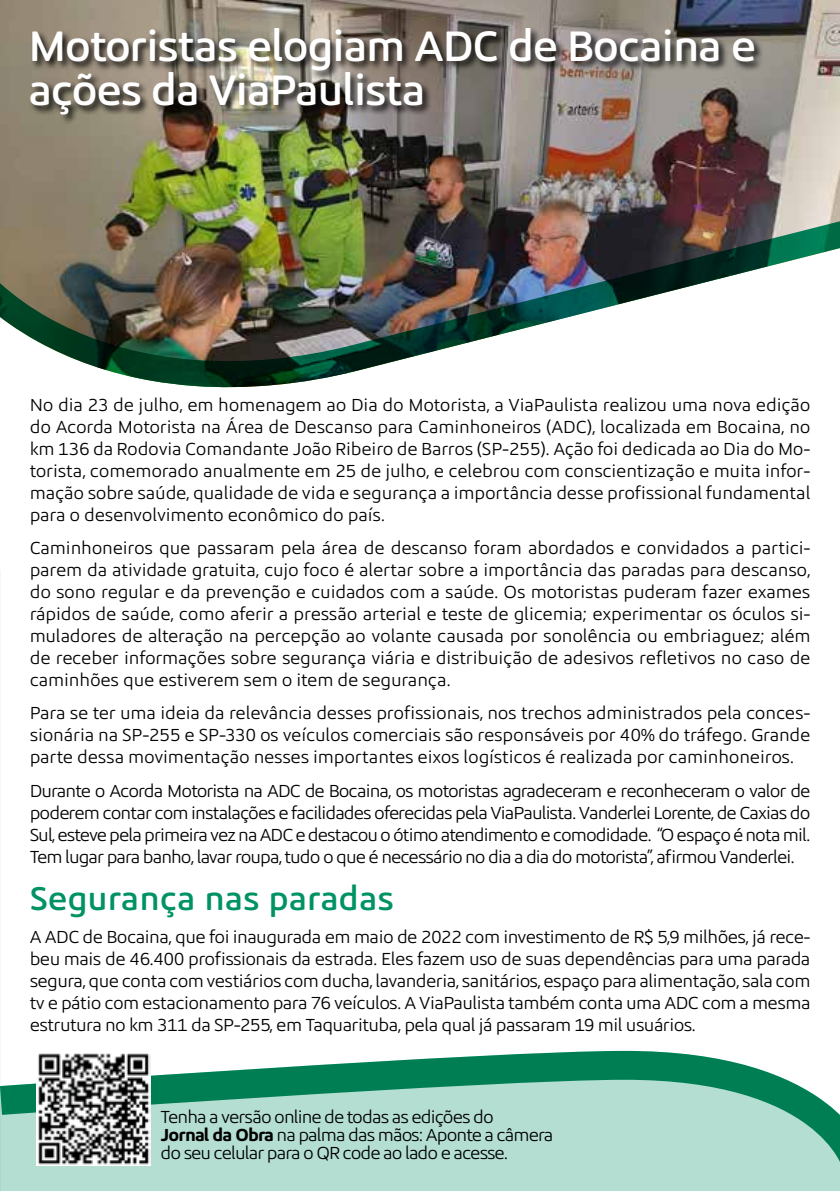
<style>
.page{position:relative;width:840px;height:1191px;background:#fff}
.page>*{position:absolute;margin:0;border:0;box-sizing:border-box;transform-origin:0 0}
.t1{font:500 44px/44px "Arteris Sans";letter-spacing:-.03em;color:#fff}
.t2{font:500 34px "Arteris Sans";color:#009265}
.t3{font:18px/22px "Arteris Sans";letter-spacing:-.03em;color:#000;text-align:justify}
.t4{font:18px/18px "Arteris Sans";letter-spacing:-.05em;color:#000}
.s1{font-weight:700}
</style>
<div class="page">
<img style="left:0;top:0;width:839px;height:195px">
<img style="left:0;top:195px;width:839px;height:193px">
<div style="left:29px;top:26px;width:734px;height:99px;background:#000;opacity:.88"></div>
<svg style="left:0;top:1050px;width:839px;height:141px;background:#95cdbb"></svg>
<img style="left:37px;top:1052px;width:113px;height:113px">
<h1 class="t1" style="left:28px;top:24px;width:729px">Motoristas elogiam ADC de Bocaina e ações da ViaPaulista</h1>
<p class="t3" style="left:30px;top:394px;width:782px">No dia 23 de julho, em homenagem ao Dia do Motorista, a ViaPaulista realizou uma nova edição do Acorda Motorista na Área de Descanso para Caminhoneiros (ADC), localizada em Bocaina, no km 136 da Rodovia Comandante João Ribeiro de Barros (SP-255). Ação foi dedicada ao Dia do Mo&shy;torista, comemorado anualmente em 25 de julho, e celebrou com conscientização e muita infor&shy;mação sobre saúde, qualidade de vida e segurança a importância desse profissional fundamental para o desenvolvimento econômico do país.</p>
<p class="t3" style="left:30px;top:537px;width:782px">Caminhoneiros que passaram pela área de descanso foram abordados e convidados a partici&shy;parem da atividade gratuita, cujo foco é alertar sobre a importância das paradas para descanso, do sono regular e da prevenção e cuidados com a saúde. Os motoristas puderam fazer exames rápidos de saúde, como aferir a pressão arterial e teste de glicemia; experimentar os óculos si&shy;muladores de alteração na percepção ao volante causada por sonolência ou embriaguez; além de receber informações sobre segurança viária e distribuição de adesivos refletivos no caso de caminhões que estiverem sem o item de segurança.</p>
<p class="t3" style="left:30px;top:702px;width:782px">Para se ter uma ideia da relevância desses profissionais, nos trechos administrados pela conces&shy;sionária na SP-255 e SP-330 os veículos comerciais são responsáveis por 40% do tráfego. Grande parte dessa movimentação nesses importantes eixos logísticos é realizada por caminhoneiros.</p>
<p class="t3" style="left:30px;top:780px;width:782px">Durante o Acorda Motorista na ADC de Bocaina, os motoristas agradeceram e reconheceram o valor de poderem contar com instalações e facilidades oferecidas pela ViaPaulista. Vanderlei Lorente, de Caxias do Sul, esteve pela primeira vez na ADC e destacou o ótimo atendimento e comodidade. “O espaço é nota mil.<br>Tem lugar para banho, lavar roupa, tudo o que é necessário no dia a dia do motorista”, afirmou Vanderlei.</p>
<h2 class="t2" style="left:30px;top:879px;width:366px">Segurança nas paradas</h2>
<p class="t3" style="left:30px;top:926px;width:782px">A ADC de Bocaina, que foi inaugurada em maio de 2022 com investimento de R$ 5,9 milhões, já rece&shy;beu mais de 46.400 profissionais da estrada. Eles fazem uso de suas dependências para uma parada segura, que conta com vestiários com ducha, lavanderia, sanitários, espaço para alimentação, sala com tv e pátio com estacionamento para 76 veículos. A ViaPaulista também conta uma ADC com a mesma estrutura no km 311 da SP-255, em Taquarituba, pela qual já passaram 19 mil usuários.</p>
<p class="t4" style="left:160px;top:1108px;width:394px">Tenha a versão online de todas as edições do<br><span class="s1">Jornal da Obra</span> na palma das mãos: Aponte a câmera do seu celular para o QR code ao lado e acesse.</p>
</div>
